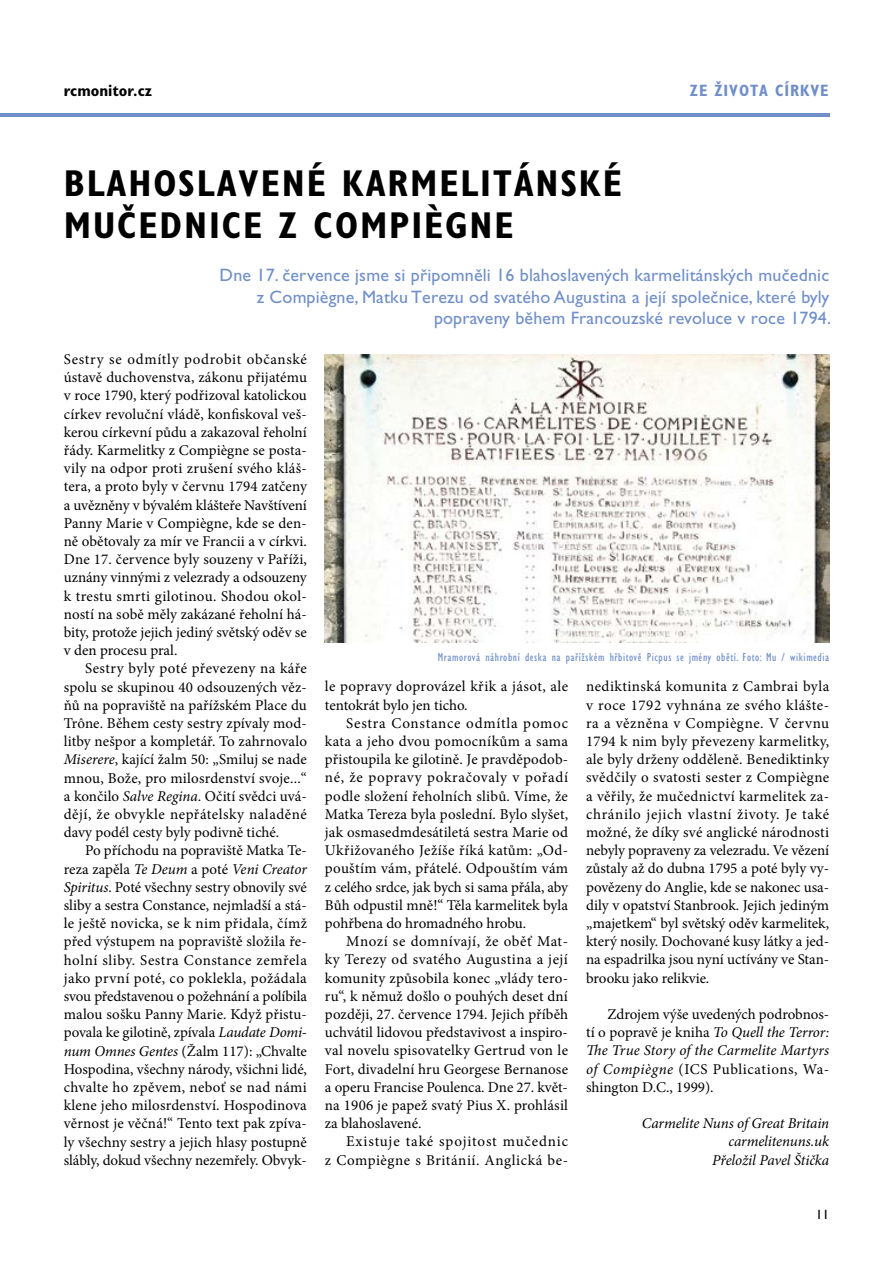
<style>
.page{position:relative;width:893px;height:1263px;background:#fff}
.page>*{position:absolute;margin:0;border:0;box-sizing:border-box;transform-origin:0 0}
.t1{font:700 condensed 37.5px "Gill Sans Std";letter-spacing:.05em;color:#000}
.t2{font:18px/21.6px "Gill Sans Std";letter-spacing:.01em;color:#708fc9;text-align:right}
.t3{font:700 condensed 16.5px "Gill Sans Std";letter-spacing:.05em;color:#708fc9}
.t4{font:700 condensed 16.5px "Gill Sans Std";color:#000}
.t5{font:15px/18.1px "Minion Pro";color:#000;text-align:justify}
.t6{font:italic 15px/18.1px "Minion Pro";letter-spacing:-.01em;color:#000;text-align:right}
.t7{font:15px/18.1px "Minion Pro";letter-spacing:.045em;color:#000;text-align:right}
.t8{font:13.5px "Gill Sans Std";color:#000}
.t9{font:condensed 12px "Gill Sans Std";letter-spacing:.05em;color:#708fc9}
.s1{font-style:italic}
</style>
<div class="page">
<hr style="left:0;top:113px;width:829px;height:4px;background:#708fc9">
<img style="left:325px;top:355px;width:504px;height:287px">
<p class="t4" style="left:64px;top:81px;width:90px">RCMONITOR.CZ</p>
<p class="t3" style="left:690px;top:81px;width:60px">ZE ŽIVOTA</p>
<p class="t3" style="left:775px;top:81px;width:55px">CÍRKVE</p>
<h1 class="t1" style="left:64px;top:161px;width:66px">BLAHOS</h1>
<h1 class="t1" style="left:197px;top:161px;width:169px">LAVENÉ KARM</h1>
<h1 class="t1" style="left:439px;top:161px;width:184px">ELITÁNSKÉ</h1>
<h1 class="t1" style="left:64px;top:203px;width:294px">MUČEDNICE Z COMPI</h1>
<h1 class="t1" style="left:424px;top:203px;width:91px">ÈGNE</h1>
<p class="t2" style="left:220px;top:264px;width:613px">Dne 17. července jsme si připomněli 16 blahoslavených karmelitánských mučednic z Compiègne, Matku Terezu od svatého Augustina a její společnice, které byly popraveny během Francouzské revoluce v roce 1794.</p>
<p class="t5" style="left:64px;top:350px;width:245px">Sestry se odmítly podrobit občanské ústavě duchovenstva, zákonu přijatému v roce 1790, který podřizoval katolickou církev revoluční vládě, konfiskoval veš&shy;kerou církevní půdu a zakazoval řeholní řády. Karmelitky z Compiègne se posta&shy;vily na odpor proti zrušení svého kláš&shy;tera, a proto byly v červnu 1794 zatčeny a uvězněny v bývalém klášteře Navštívení Panny Marie v Compiègne, kde se den&shy;ně obětovaly za mír ve Francii a v církvi.<br>Dne 17. července byly souzeny v Paříži, uznány vinnými z velezrady a odsouzeny k trestu smrti gilotinou. Shodou okol&shy;ností na sobě měly zakázané řeholní há&shy;bity, protože jejich jediný světský oděv se v den procesu pral.</p>
<p class="t5" style="left:64px;top:659px;width:245px;text-indent:21px">Sestry byly poté převezeny na káře spolu se skupinou 40 odsouzených věz&shy;ňů na popraviště na pařížském Place du Trône. Během cesty sestry zpívaly mod&shy;litby nešpor a kompletář. To zahrnovalo <span class="s1">Miserere</span>, kající žalm 50: „Smiluj se nade mnou, Bože, pro milosrdenství svoje...“ a končilo <span class="s1">Salve Regina</span>. Očití svědci uvá&shy;dějí, že obvykle nepřátelsky naladěné davy podél cesty byly podivně tiché.</p>
<p class="t5" style="left:64px;top:841px;width:245px;text-indent:21px">Po příchodu na popraviště Matka Te&shy;reza zapěla <span class="s1">Te Deum</span> a poté <span class="s1">Veni Creator Spiritus</span>. Poté všechny sestry obnovily své sliby a sestra Constance, nejmladší a stá&shy;le ještě novicka, se k nim přidala, čímž před výstupem na popraviště složila ře&shy;holní sliby. Sestra Constance zemřela jako první poté, co poklekla, požádala svou představenou o požehnání a políbila malou sošku Panny Marie. Když přistu&shy;povala ke gilotině, zpívala <span class="s1">Laudate Domi&shy;num Omnes Gentes</span> (Žalm 117): „Chvalte Hospodina, všechny národy, všichni lidé, chvalte ho zpěvem, neboť se nad námi klene jeho milosrdenství. Hospodinova věrnost je věčná!“ Tento text pak zpíva&shy;ly všechny sestry a jejich hlasy postupně slábly, dokud všechny nezemřely. Obvyk-</p>
<p class="t9" style="left:438px;top:650px;width:393px">Mramorová náhrobní deska na pařížském hřbitově Picpus se jmény obětí. Foto: Mu / wikimedia</p>
<p class="t5" style="left:325px;top:678px;width:245px">le popravy doprovázel křik a jásot, ale tentokrát bylo jen ticho.</p>
<p class="t5" style="left:325px;top:714px;width:245px;text-indent:21px">Sestra Constance odmítla pomoc kata a jeho dvou pomocníkům a sama přistoupila ke gilotině. Je pravděpodob&shy;né, že popravy pokračovaly v pořadí podle složení řeholních slibů. Víme, že Matka Tereza byla poslední. Bylo slyšet, jak osmasedmdesátiletá sestra Marie od Ukřižovaného Ježíše říká katům: „Od&shy;pouštím vám, přátelé. Odpouštím vám z celého srdce, jak bych si sama přála, aby Bůh odpustil mně!“ Těla karmelitek byla pohřbena do hromadného hrobu.</p>
<p class="t5" style="left:325px;top:932px;width:245px;text-indent:21px">Mnozí se domnívají, že oběť Mat&shy;ky Terezy od svatého Augustina a její komunity způsobila konec „vlády tero&shy;ru“, k němuž došlo o pouhých deset dní později, 27. července 1794. Jejich příběh uchvátil lidovou představivost a inspiro&shy;val novelu spisovatelky Gertrud von le Fort, divadelní hru Georgese Bernanose a operu Francise Poulenca. Dne 27. květ&shy;na 1906 je papež svatý Pius X. prohlásil za blahoslavené.</p>
<p class="t7" style="left:325px;top:1132px;width:245px">Existuje také spojitost mučednic<br>z Compiègne s Británií. Anglická be-</p>
<p class="t5" style="left:586px;top:678px;width:245px">nediktinská komunita z Cambrai byla v roce 1792 vyhnána ze svého klášte&shy;ra a vězněna v Compiègne. V červnu 1794 k nim byly převezeny karmelitky, ale byly drženy odděleně. Benediktinky svědčily o svatosti sester z Compiègne a věřily, že mučednictví karmelitek za&shy;chránilo jejich vlastní životy. Je také možné, že díky své anglické národnosti nebyly popraveny za velezradu. Ve vězení zůstaly až do dubna 1795 a poté byly vy&shy;povězeny do Anglie, kde se nakonec usa&shy;dily v opatství Stanbrook. Jejich jediným „majetkem“ byl světský oděv karmelitek, který nosily. Dochované kusy látky a jed&shy;na espadrilka jsou nyní uctívány ve Stan&shy;brooku jako relikvie.</p>
<p class="t5" style="left:586px;top:1005px;width:245px;text-indent:21px">Zdrojem výše uvedených podrobnos&shy;tí o popravě je kniha <span class="s1">To Quell the Terror:<br>The True Story of the Carmelite Martyrs of Compiègne</span> (ICS Publications, Wa&shy;shington D.C., 1999).</p>
<p class="t6" style="left:642px;top:1114px;width:189px">Carmelite Nuns of Great Britain carmelitenuns.uk<br>Přeložil Pavel Štička</p>
<p class="t8" style="left:816px;top:1207px;width:15px">11</p>
</div>
